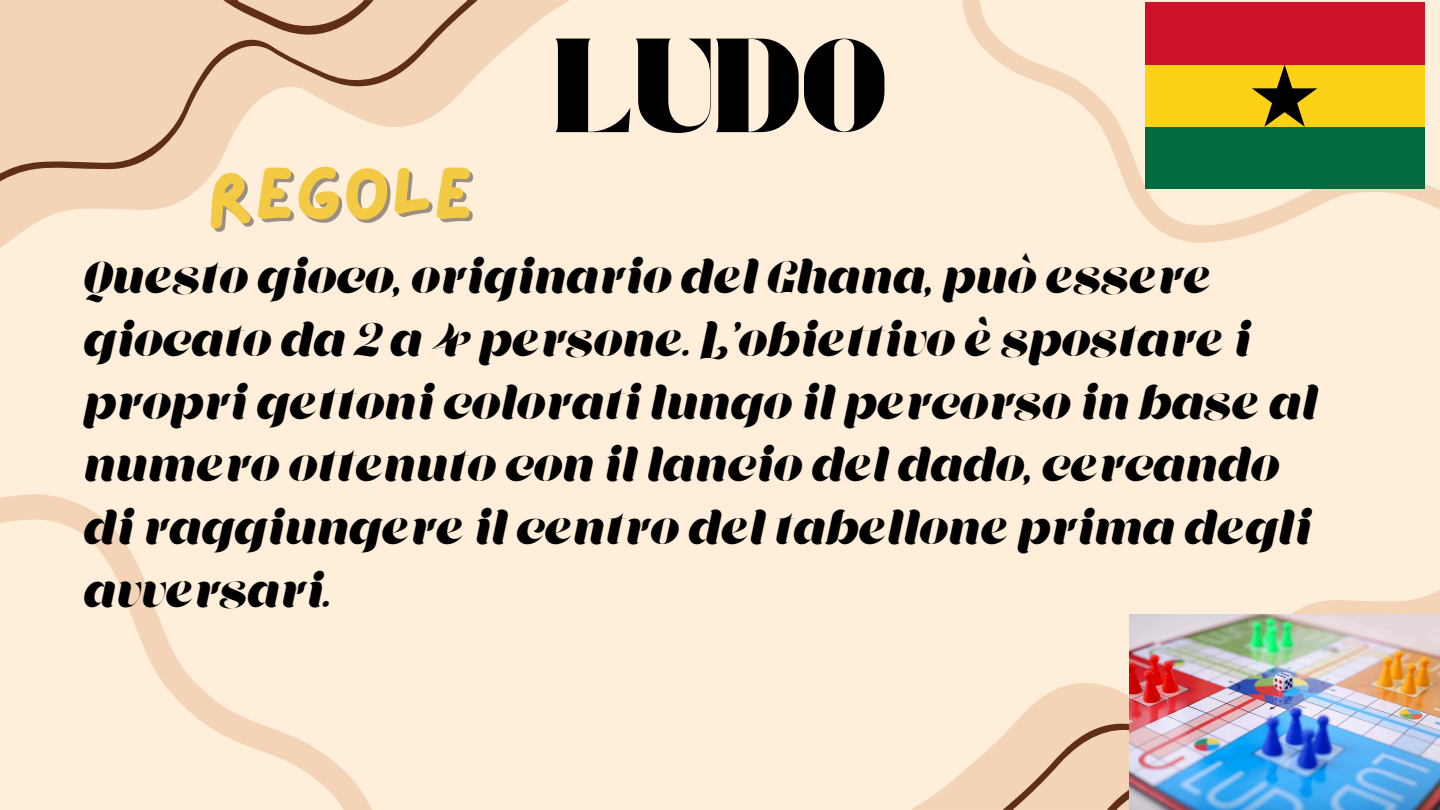
<style>
.page{position:relative;width:1440px;height:810px;background:#ffefda}
.page>*{position:absolute;margin:0;border:0;box-sizing:border-box;transform-origin:0 0}
.t1{font:133.7px "Foda Display";color:#000}
.t2{font:74.7px "Lazydog";color:#f4ca44}
.t3{font:italic 45.1px/62.7px "Foda Display";color:#000}
</style>
<div class="page">
<svg style="left:0;top:494px;width:372px;height:316px"></svg>
<svg style="left:962px;top:0;width:478px;height:243px"></svg>
<svg style="left:0;top:0;width:569px;height:248px"></svg>
<svg style="left:0;top:0;width:478px;height:186px;fill:#f4d4b7"></svg>
<svg style="left:912px;top:590px;width:528px;height:220px"></svg>
<svg style="left:1003px;top:624px;width:126px;height:186px;fill:#f4d4b7"></svg>
<img style="left:1129px;top:614px;width:311px;height:196px">
<div style="left:1145px;top:127px;width:280px;height:62px;background:#006b3f"></div>
<div style="left:1145px;top:65px;width:280px;height:62px;background:#fcd116"></div>
<div style="left:1145px;top:2px;width:280px;height:63px;background:#ce1126"></div>
<svg style="left:1252px;top:65px;width:65px;height:62px"></svg>
<p class="t2" style="left:207px;top:159px;width:268px">Regole</p>
<h2 class="t1" style="left:553px;top:32px;width:336px">LUDO</h2>
<p class="t3" style="left:81px;top:250px;width:1236px">Questo gioco, originario del Ghana, può essere giocato da 2 a 4 persone. L'obiettivo è spostare i propri gettoni colorati lungo il percorso in base al numero ottenuto con il lancio del dado, cercando di raggiungere il centro del tabellone prima degli avversari.</p>
</div>
